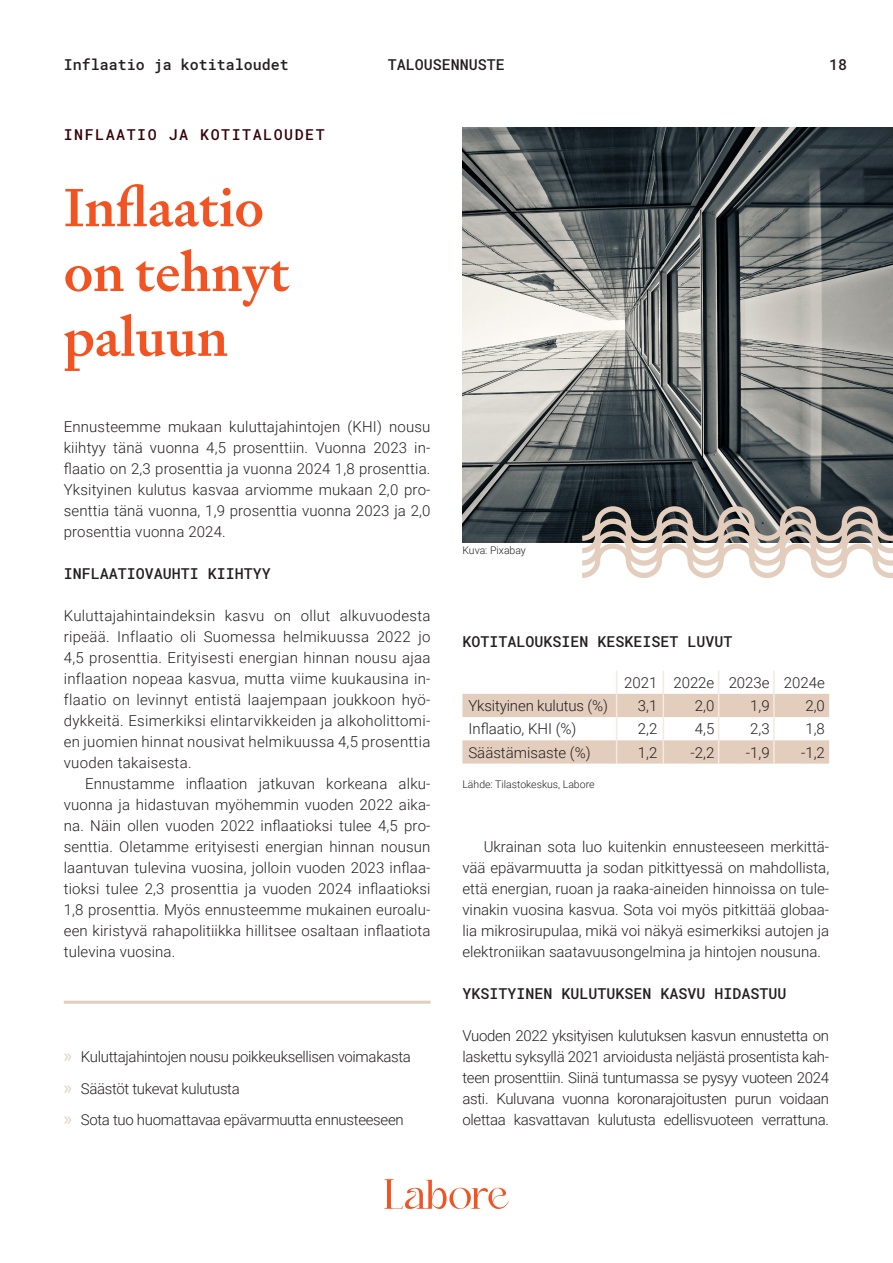
<style>
.page{position:relative;width:893px;height:1263px;background:#fff}
.page>*{position:absolute;margin:0;border:0;box-sizing:border-box;transform-origin:0 0}
.Otsikko{font:500 54px "Signifier";color:#f15422}
.Leipis_ilman_sisenny{font:300 15px/21px "Roboto";letter-spacing:.01em;color:#231f20;text-align:justify}
.Leipis{font:300 15px/21px "Roboto";letter-spacing:-.02em;color:#231f20;text-align:justify}
.Graafi{font:300 15px "Roboto";color:#231f20}
.Väliotsikko{font:500 15px "Roboto Mono";color:#231f20}
.Graafin_otsikko{font:500 15px "Roboto Mono";color:#231f20}
.Yläotsikko{font:500 15px "Roboto Mono";letter-spacing:.1em;color:#380108}
.Viite{font:300 10.5px "Roboto";color:#231f20}
.Takakansi{font:300 10.5px "Roboto";color:#231f20}
.s1{font-family:"Myriad Pro";font-weight:400;font-size:19.5px;color:#e3cdbd}
</style>
<div class="page">
<svg style="left:384px;top:1179px;width:125px;height:30px"></svg>
<hr style="left:64px;top:1001px;width:367px;height:3px;background:#e3cdbd">
<img style="left:462px;top:127px;width:431px;height:415px">
<svg style="left:577px;top:504px;width:316px;height:74px"></svg>
<svg style="left:462px;top:671px;width:367px;height:93px"></svg>
<hr style="left:773px;top:740px;width:2px;height:24px;background:#f3eae2">
<p class="Väliotsikko" style="left:64px;top:54px;width:227px">Inflaatio ja kotitaloudet</p>
<p class="Väliotsikko" style="left:388px;top:54px;width:118px">TALOUSENNUSTE</p>
<p class="Väliotsikko" style="left:829px;top:54px;width:19px">18</p>
<p class="Yläotsikko" style="left:64px;top:125px;width:263px">INFLAATIO JA KOTITALOUDET</p>
<p class="Otsikko" style="left:64px;top:174px;width:202px">Inflaatio</p>
<p class="Otsikko" style="left:64px;top:238px;width:228px">on tehnyt</p>
<p class="Otsikko" style="left:64px;top:303px;width:166px">paluun</p>
<p class="Leipis_ilman_sisenny" style="left:64px;top:416px;width:368px">Ennusteemme mukaan kuluttajahintojen (KHI) nousu kiihtyy tänä vuonna 4,5 prosenttiin. Vuonna 2023 in&shy;flaatio on 2,3 prosenttia ja vuonna 2024 1,8 prosenttia.<br>Yksityinen kulutus kasvaa arviomme mukaan 2,0 pro&shy;senttia tänä vuonna, 1,9 prosenttia vuonna 2023 ja 2,0 prosenttia vuonna 2024.</p>
<p class="Väliotsikko" style="left:64px;top:563px;width:209px">INFLAATIOVAUHTI KIIHTYY</p>
<p class="Leipis_ilman_sisenny" style="left:64px;top:605px;width:368px">Kuluttajahintaindeksin kasvu on ollut alkuvuodesta ripeää. Inflaatio oli Suomessa helmikuussa 2022 jo 4,5 prosenttia. Erityisesti energian hinnan nousu ajaa inflaation nopeaa kasvua, mutta viime kuukausina in&shy;flaatio on levinnyt entistä laajempaan joukkoon hyö&shy;dykkeitä. Esimerkiksi elintarvikkeiden ja alkoholittomi&shy;en juomien hinnat nousivat helmikuussa 4,5 prosenttia vuoden takaisesta.</p>
<p class="Leipis" style="left:64px;top:773px;width:368px;text-indent:21px">Ennustamme inflaation jatkuvan korkeana alku&shy;vuonna ja hidastuvan myöhemmin vuoden 2022 aika&shy;na. Näin ollen vuoden 2022 inflaatioksi tulee 4,5 pro&shy;senttia. Oletamme erityisesti energian hinnan nousun laantuvan tulevina vuosina, jolloin vuoden 2023 inflaa&shy;tioksi tulee 2,3 prosenttia ja vuoden 2024 inflaatioksi 1,8 prosenttia. Myös ennusteemme mukainen euroalu&shy;een kiristyvä rahapolitiikka hillitsee osaltaan inflaatiota tulevina vuosina.</p>
<p class="Leipis" style="left:64px;top:1046px;width:349px"><span class="s1">»</span> Kuluttajahintojen nousu poikkeuksellisen voimakasta</p>
<p class="Leipis" style="left:64px;top:1077px;width:178px"><span class="s1">»</span> Säästöt tukevat kulutusta</p>
<p class="Leipis" style="left:64px;top:1109px;width:341px"><span class="s1">»</span> Sota tuo huomattavaa epävarmuutta ennusteeseen</p>
<p class="Takakansi" style="left:462px;top:543px;width:65px">Kuva: Pixabay</p>
<p class="Graafin_otsikko" style="left:462px;top:631px;width:272px">KOTITALOUKSIEN KESKEISET LUVUT</p>
<p class="Graafi" style="left:624px;top:672px;width:35px">2021</p>
<p class="Graafi" style="left:673px;top:672px;width:42px">2022e</p>
<p class="Graafi" style="left:729px;top:672px;width:42px">2023e</p>
<p class="Graafi" style="left:784px;top:672px;width:42px">2024e</p>
<p class="Graafi" style="left:468px;top:695px;width:141px">Yksityinen kulutus (%)</p>
<p class="Graafi" style="left:638px;top:695px;width:21px">3,1</p>
<p class="Graafi" style="left:695px;top:695px;width:21px">2,0</p>
<p class="Graafi" style="left:750px;top:695px;width:21px">1,9</p>
<p class="Graafi" style="left:805px;top:695px;width:21px">2,0</p>
<p class="Graafi" style="left:468px;top:718px;width:110px">Inflaatio, KHI (%)</p>
<p class="Graafi" style="left:638px;top:718px;width:21px">2,2</p>
<p class="Graafi" style="left:695px;top:718px;width:21px">4,5</p>
<p class="Graafi" style="left:750px;top:718px;width:21px">2,3</p>
<p class="Graafi" style="left:805px;top:718px;width:21px">1,8</p>
<p class="Graafi" style="left:468px;top:742px;width:124px">Säästämisaste (%)</p>
<p class="Graafi" style="left:638px;top:742px;width:21px">1,2</p>
<p class="Graafi" style="left:691px;top:742px;width:25px">-2,2</p>
<p class="Graafi" style="left:746px;top:742px;width:25px">-1,9</p>
<p class="Graafi" style="left:801px;top:742px;width:25px">-1,2</p>
<p class="Viite" style="left:462px;top:777px;width:134px">Lähde: Tilastokeskus, Labore</p>
<p class="Leipis" style="left:462px;top:836px;width:368px;text-indent:21px">Ukrainan sota luo kuitenkin ennusteeseen merkittä&shy;vää epävarmuutta ja sodan pitkittyessä on mahdollista, että energian, ruoan ja raaka-aineiden hinnoissa on tule&shy;vinakin vuosina kasvua. Sota voi myös pitkittää globaa&shy;lia mikrosirupulaa, mikä voi näkyä esimerkiksi autojen ja elektroniikan saatavuusongelmina ja hintojen nousuna.</p>
<p class="Väliotsikko" style="left:462px;top:983px;width:326px">YKSITYINEN KULUTUKSEN KASVU HIDASTUU</p>
<p class="Leipis_ilman_sisenny" style="left:462px;top:1025px;width:368px">Vuoden 2022 yksityisen kulutuksen kasvun ennustetta on laskettu syksyllä 2021 arvioidusta neljästä prosentista kah&shy;teen prosenttiin. Siinä tuntumassa se pysyy vuoteen 2024 asti. Kuluvana vuonna koronarajoitusten purun voidaan olettaa kasvattavan kulutusta edellisvuoteen verrattuna.</p>
</div>
